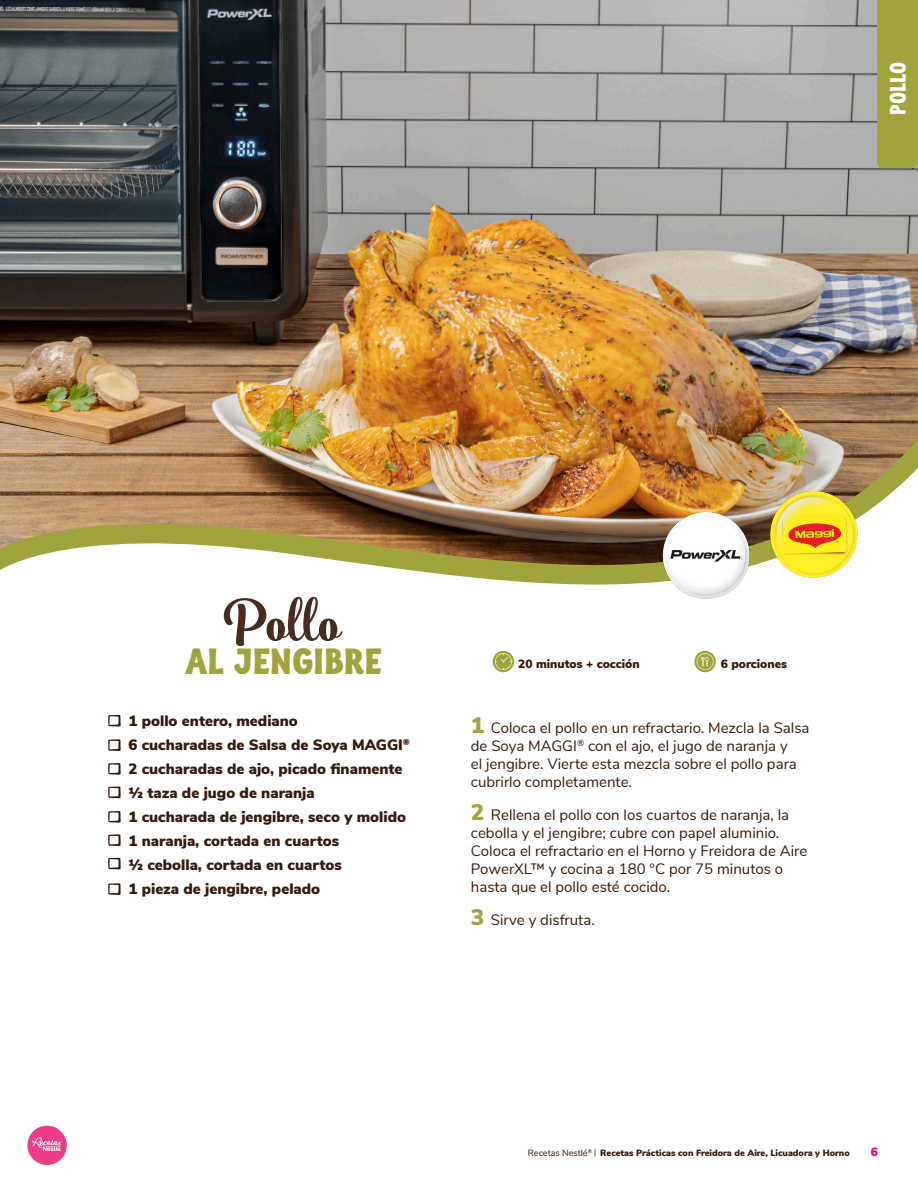
<style>
.page{position:relative;width:918px;height:1188px;background:#fff}
.page>*{position:absolute;margin:0;border:0;box-sizing:border-box;transform-origin:0 0}
.t1{font:800 60.3px "Photo Wall";color:#4a2b1f}
.t2{font:36.6px "Photo Wall Poster Sans";color:#a1a33d;scale:1.1 1}
.t3{font:22.5px "Photo Wall Poster Sans";color:#fff}
.t4{font:15px/18px "Nunito Sans";color:#391a0a}
.t5{font:900 15px "Nunito Sans";color:#391a0a}
.t6{font:900 12px "Nunito Sans";color:#391a0a}
.t7{font:900 12px "Nunito Sans";color:#ed028c}
.t8{font:900 9px "Nunito Sans";color:#391a0a}
.s1{font-weight:900;font-size:22.5px;color:#a1a33d}
.s2{font-weight:400}
.s3{font-family:"Photo Wall Poster Serif";font-weight:400}
</style>
<div class="page">
<div style="left:27px;top:1126px;width:40px;height:39px;background:#ee3c87;border-radius:50%"></div>
<svg style="left:32px;top:1137px;width:29px;height:14px"></svg>
<svg style="left:108px;top:715px;width:13px;height:12px"></svg>
<svg style="left:108px;top:811px;width:13px;height:12px"></svg>
<svg style="left:108px;top:787px;width:13px;height:11px"></svg>
<svg style="left:108px;top:763px;width:13px;height:12px"></svg>
<svg style="left:108px;top:739px;width:13px;height:12px"></svg>
<img style="left:0;top:0;width:918px;height:410px">
<img style="left:0;top:410px;width:918px;height:175px">
<div style="left:877px;top:0;width:41px;height:168px;background:#a1a33d"></div>
<div style="left:493px;top:651px;width:21px;height:21px;background:#a1a33d;border-radius:50%"></div>
<svg style="left:495px;top:653px;width:17px;height:17px"></svg>
<svg style="left:694px;top:651px;width:22px;height:21px"></svg>
<svg style="left:697px;top:653px;width:17px;height:17px"></svg>
<svg style="left:108px;top:834px;width:13px;height:12px"></svg>
<svg style="left:108px;top:858px;width:13px;height:11px"></svg>
<svg style="left:108px;top:883px;width:13px;height:12px"></svg>
<img style="left:767px;top:488px;width:97px;height:97px">
<img style="left:659px;top:509px;width:96px;height:90px">
<p class="t3" style="left:883px;top:115px;width:54px;rotate:-90deg">POLLO</p>
<h1 class="t1" style="left:223px;top:585px;width:120px">Pollo</h1>
<h2 class="t2" style="left:185px;top:637px;width:181px">AL JENGIBRE</h2>
<p class="t6" style="left:518px;top:655px;width:123px">20 minutos + cocción</p>
<p class="t6" style="left:721px;top:655px;width:68px">6 porciones</p>
<p class="t5" style="left:129px;top:710px;width:171px">1 pollo entero, mediano</p>
<p class="t5" style="left:129px;top:734px;width:283px">6 cucharadas de Salsa de Soya MAGGI<sup>®</sup></p>
<p class="t5" style="left:129px;top:758px;width:276px">2 cucharadas de ajo, picado finamente</p>
<p class="t5" style="left:129px;top:782px;width:188px">½ taza de jugo de naranja</p>
<p class="t5" style="left:129px;top:806px;width:279px">1 cucharada de jengibre, seco y molido</p>
<p class="t5" style="left:129px;top:830px;width:212px">1 naranja, cortada en cuartos</p>
<p class="t5" style="left:129px;top:854px;width:215px">½ cebolla, cortada en cuartos</p>
<p class="t5" style="left:129px;top:878px;width:193px">1 pieza de jengibre, pelado</p>
<p class="t4" style="left:471px;top:718px;width:340px"><span class="s1">1</span> Coloca el pollo en un refractario. Mezcla la Salsa de Soya MAGGI<sup>®</sup> con el ajo, el jugo de naranja y<br>el jengibre. Vierte esta mezcla sobre el pollo para cubrirlo completamente.</p>
<p class="t4" style="left:471px;top:805px;width:338px"><span class="s1">2</span> Rellena el pollo con los cuartos de naranja, la cebolla y el jengibre; cubre con papel aluminio.<br>Coloca el refractario en el Horno y Freidora de Aire PowerXL™ y cocina a 180 °C por 75 minutos o hasta que el pollo esté cocido.</p>
<p class="t4" style="left:471px;top:910px;width:125px"><span class="s1">3</span> Sirve y disfruta.</p>
<p class="t8" style="left:528px;top:1146px;width:324px"><span class="s2">Recetas Nestlé</span><sup>®</sup> <span class="s3">|</span> Recetas Prácticas con Freidora de Aire, Licuadora y Horno</p>
<p class="t7" style="left:871px;top:1143px;width:9px">6</p>
</div>
